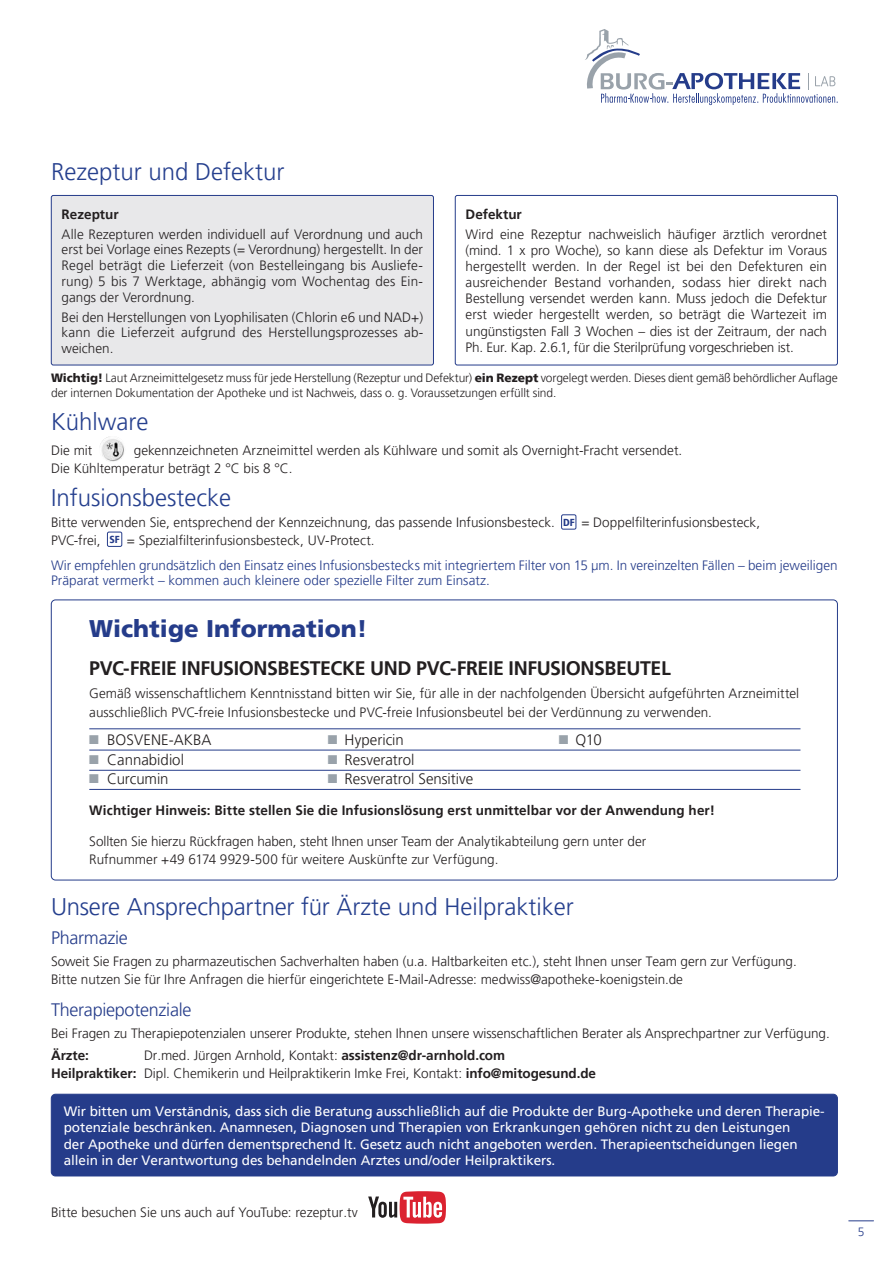
<style>
.page{position:relative;width:893px;height:1263px;background:#fff}
.page>*{position:absolute;margin:0;border:0;box-sizing:border-box;transform-origin:0 0}
.t1{font:300 24px "Frutiger LT Pro";color:#253f8e}
.t2{font:900 24px "Frutiger LT Pro";color:#253c8a}
.t3{font:700 19.5px "Frutiger LT Pro";letter-spacing:-.02em;color:#231f20}
.t4{font:300 18px "Frutiger LT Pro";letter-spacing:-.015em;color:#253c8a}
.t5{font:300 15px "Frutiger LT Pro";color:#231f20}
.t6{font:300 13.5px/16px "Frutiger LT Pro";color:#231f20}
.t7{font:13.5px/16.5px "Frutiger LT Pro";letter-spacing:-.005em;color:#fff}
.t8{font:300 13.5px/15.8px "Frutiger LT Pro";color:#253c8a}
.t9{font:700 13.5px "Frutiger LT Pro";letter-spacing:.01em;color:#231f20}
.t10{font:300 12px/15px "Frutiger LT Pro";letter-spacing:-.01em;color:#231f20}
.t11{font:300 12px "Frutiger LT Pro";color:#253c8a}
.t12{font:900 condensed 10.2px "Frutiger LT Pro";color:#253c8a}
.s1{font-weight:900}
.s2{color:#99a2aa}
.s3{font-weight:700}
</style>
<div class="page">
<svg style="left:585px;top:29px;width:253px;height:76px"></svg>
<svg style="left:849px;top:1220px;width:24px;height:1px"></svg>
<div style="left:561px;top:514px;width:15px;height:15px;border:1px solid #253c8a;border-radius:2px"></div>
<div style="left:107px;top:532px;width:15px;height:15px;border:1px solid #253c8a;border-radius:2px"></div>
<div style="left:51px;top:195px;width:382px;height:170px;background:#e8e8ea;border-radius:2px"></div>
<div style="left:51px;top:195px;width:383px;height:170px;border:1px solid #253c8a;border-radius:2px"></div>
<svg style="left:368px;top:1191px;width:78px;height:33px"></svg>
<div style="left:455px;top:195px;width:383px;height:170px;border:1px solid #253c8a;border-radius:2px"></div>
<hr style="left:89px;top:750px;width:711px;height:1px;background:#253c8a">
<hr style="left:89px;top:770px;width:711px;height:1px;background:#253c8a">
<hr style="left:89px;top:789px;width:711px;height:1px;background:#253c8a">
<hr style="left:89px;top:728px;width:711px;height:1px;background:#253c8a">
<img style="left:99px;top:436px;width:27px;height:26px;border-radius:13px">
<div style="left:51px;top:1094px;width:786px;height:82px;background:#253c8a;border-radius:4px"></div>
<div style="left:51px;top:1094px;width:787px;height:82px;border:1px solid #253c8a;border-radius:4px"></div>
<h1 class="t1" style="left:51px;top:157px;width:235px">Rezeptur und Defektur</h1>
<p class="t9" style="left:466px;top:206px;width:58px">Defektur</p>
<p class="t6" style="left:466px;top:226px;width:363px;text-align:justify">Wird eine Rezeptur nachweislich häufiger ärztlich verordnet (mind. 1 x pro Woche), so kann diese als Defektur im Voraus hergestellt werden. In der Regel ist bei den Defekturen ein ausreichender Bestand vorhanden, sodass hier direkt nach Bestellung versendet werden kann. Muss jedoch die Defektur erst wieder hergestellt werden, so beträgt die Wartezeit im ungünstigsten Fall 3 Wochen – dies ist der Zeitraum, der nach Ph. Eur. Kap. 2.6.1, für die Sterilprüfung vorgeschrieben ist.</p>
<p class="t10" style="left:51px;top:370px;width:788px"><span class="s1">Wichtig!</span> Laut Arzneimittelgesetz muss für jede Herstellung (Rezeptur und Defektur) <span class="s1">ein Rezept</span> vorgelegt werden. Dieses dient gemäß behördlicher Auflage der internen Dokumentation der Apotheke und ist Nachweis, dass o. g. Voraussetzungen erfüllt sind.</p>
<p class="t9" style="left:62px;top:206px;width:59px">Rezeptur</p>
<p class="t6" style="left:62px;top:226px;width:363px;text-align:justify">Alle Rezepturen werden individuell auf Verordnung und auch erst bei Vorlage eines Rezepts (= Verordnung) hergestellt. In der Regel beträgt die Lieferzeit (von Bestelleingang bis Ausliefe&shy;rung) 5 bis 7 Werktage, abhängig vom Wochentag des Ein&shy;gangs der Verordnung.</p>
<p class="t6" style="left:62px;top:309px;width:363px;text-align:justify">Bei den Herstellungen von Lyophilisaten (Chlorin e6 und NAD+) kann die Lieferzeit aufgrund des Herstellungsprozesses ab&shy;weichen.</p>
<h1 class="t1" style="left:51px;top:407px;width:99px">Kühlware</h1>
<p class="t6" style="left:51px;top:441px;width:633px;line-height:18px;text-indent:83px">gekennzeichneten Arzneimittel werden als Kühlware und somit als Overnight-Fracht versendet.<br>Die Kühltemperatur beträgt 2 °C bis 8 °C.</p>
<p class="t6" style="left:51px;top:442px;width:43px">Die mit</p>
<h1 class="t1" style="left:51px;top:484px;width:182px">Infusionsbestecke</h1>
<p class="t6" style="left:51px;top:514px;width:505px">Bitte verwenden Sie, entsprechend der Kennzeichnung, das passende Infusionsbesteck.</p>
<p class="t6" style="left:581px;top:514px;width:180px">= Doppelfilterinfusionsbesteck,</p>
<p class="t6" style="left:51px;top:532px;width:51px">PVC-frei,</p>
<p class="t6" style="left:127px;top:532px;width:249px">= Spezialfilterinfusionsbesteck, UV-Protect.</p>
<p class="t12" style="left:563px;top:516px;width:13px">DF</p>
<p class="t12" style="left:110px;top:533px;width:12px">SF</p>
<p class="t8" style="left:51px;top:557px;width:788px">Wir empfehlen grundsätzlich den Einsatz eines Infusionsbestecks mit integriertem Filter von 15 µm. In vereinzelten Fällen – beim jeweiligen<br>Präparat vermerkt – kommen auch kleinere oder spezielle Filter zum Einsatz.</p>
<h1 class="t2" style="left:89px;top:614px;width:280px">Wichtige Information!</h1>
<h2 class="t3" style="left:89px;top:657px;width:583px">PVC-FREIE INFUSIONSBESTECKE UND PVC-FREIE INFUSIONSBEUTEL</h2>
<p class="t6" style="left:89px;top:683px;width:711px;line-height:19.5px">Gemäß wissenschaftlichem Kenntnisstand bitten wir Sie, für alle in der nachfolgenden Übersicht aufgeführten Arzneimittel ausschließlich PVC-freie Infusionsbestecke und PVC-freie Infusionsbeutel bei der Verdünnung zu verwenden.</p>
<p class="t5" style="left:89px;top:731px;width:124px"><span class="s2">■</span> BOSVENE-AKBA</p>
<p class="t5" style="left:328px;top:731px;width:78px"><span class="s2">■</span> Hypericin</p>
<p class="t5" style="left:559px;top:731px;width:44px"><span class="s2">■</span> Q10</p>
<p class="t5" style="left:89px;top:750px;width:96px"><span class="s2">■</span> Cannabidiol</p>
<p class="t5" style="left:328px;top:750px;width:88px"><span class="s2">■</span> Resveratrol</p>
<p class="t5" style="left:89px;top:770px;width:81px"><span class="s2">■</span> Curcumin</p>
<p class="t5" style="left:328px;top:770px;width:147px"><span class="s2">■</span> Resveratrol Sensitive</p>
<p class="t9" style="left:89px;top:802px;width:627px">Wichtiger Hinweis: Bitte stellen Sie die Infusionslösung erst unmittelbar vor der Anwendung her!</p>
<p class="t6" style="left:89px;top:832px;width:558px;line-height:18px">Sollten Sie hierzu Rückfragen haben, steht Ihnen unser Team der Analytikabteilung gern unter der<br>Rufnummer +49 6174 9929-500 für weitere Auskünfte zur Verfügung.</p>
<h1 class="t1" style="left:51px;top:892px;width:524px">Unsere Ansprechpartner für Ärzte und Heilpraktiker</h1>
<h3 class="t4" style="left:51px;top:927px;width:78px">Pharmazie</h3>
<p class="t6" style="left:51px;top:952px;width:747px;line-height:18px">Soweit Sie Fragen zu pharmazeutischen Sachverhalten haben (u.a. Haltbarkeiten etc.), steht Ihnen unser Team gern zur Verfügung.<br>Bitte nutzen Sie für Ihre Anfragen die hierfür eingerichtete E-Mail-Adresse: medwiss@apotheke-koenigstein.de</p>
<h3 class="t4" style="left:51px;top:999px;width:142px">Therapiepotenziale</h3>
<p class="t6" style="left:51px;top:1025px;width:780px">Bei Fragen zu Therapiepotenzialen unserer Produkte, stehen Ihnen unsere wissenschaftlichen Berater als Ansprechpartner zur Verfügung.</p>
<p class="t9" style="left:51px;top:1047px;width:39px">Ärzte:</p>
<p class="t6" style="left:51px;top:1046px;width:547px;line-height:18px;text-align:center">Dr.med. Jürgen Arnhold, Kontakt: <span class="s3">assistenz@dr-arnhold.com<br>Heilpraktiker:</span> Dipl. Chemikerin und Heilpraktikerin Imke Frei, Kontakt: <span class="s3">info@mitogesund.de</span></p>
<p class="t7" style="left:64px;top:1103px;width:762px">Wir bitten um Verständnis, dass sich die Beratung ausschließlich auf die Produkte der Burg-Apotheke und deren Therapie&shy;potenziale beschränken. Anamnesen, Diagnosen und Therapien von Erkrankungen gehören nicht zu den Leistungen<br>der Apotheke und dürfen dementsprechend lt. Gesetz auch nicht angeboten werden. Therapieentscheidungen liegen allein in der Verantwortung des behandelnden Arztes und/oder Heilpraktikers.</p>
<p class="t6" style="left:51px;top:1205px;width:308px">Bitte besuchen Sie uns auch auf YouTube: rezeptur.tv</p>
<p class="t11" style="left:858px;top:1225px;width:8px">5</p>
</div>
